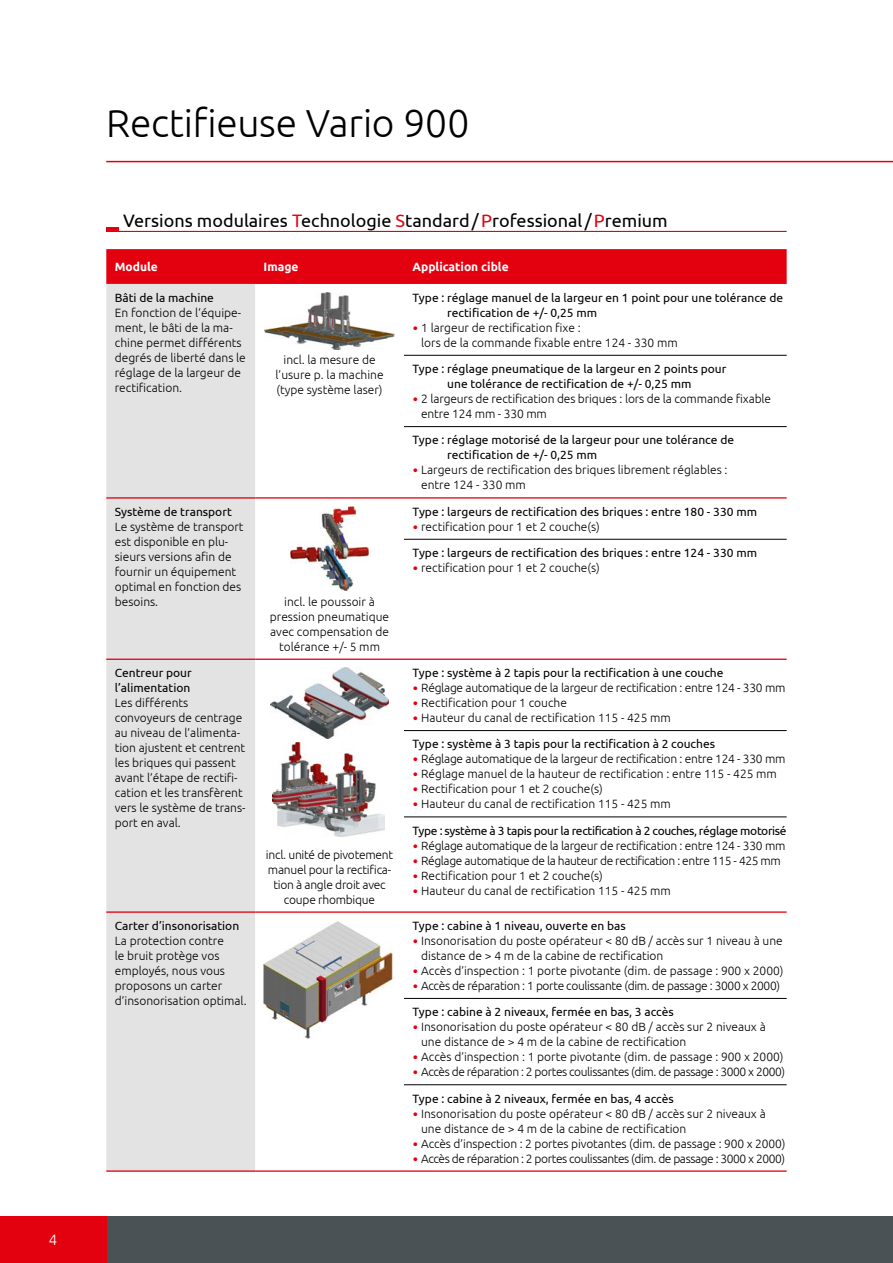
<style>
.page{position:relative;width:893px;height:1263px;background:#fff}
.page>*{position:absolute;margin:0;border:0;box-sizing:border-box;transform-origin:0 0}
.t1{font:300 39px "Ubuntu";letter-spacing:-.005em;color:#000}
.t2{font:18px "Ubuntu";color:#000}
.t3{font:300 15px "Ubuntu";color:#fff}
.t4{font:300 12px/15px "Ubuntu";color:#000}
.t5{font:12px/15px "Ubuntu";color:#000}
.t6{font:300 12px/15px "Ubuntu";letter-spacing:-.02em;color:#000;text-align:center}
.t7{font:300 12px/26.2px "Ubuntu";letter-spacing:-.035em;color:#000}
.t8{font:300 12px/26.2px "Ubuntu";letter-spacing:-.03em;color:#000}
.t9{font:12px/26.2px "Ubuntu";letter-spacing:-.03em;color:#000}
.t10{font:700 12px "Ubuntu";color:#fff}
.s1{color:#e3000f}
.s2{font-family:"Calibri";font-weight:400;color:#e3000f}
.s3{font-family:"Calibri";color:#e3000f}
.s4{font-weight:300}
.s5{font-weight:400}
</style>
<div class="page">
<div style="left:106px;top:1217px;width:787px;height:46px;background:#4b5255"></div>
<div style="left:0;top:1217px;width:106px;height:46px;background:#e3000f"></div>
<hr style="left:106px;top:161px;width:787px;height:1px;background:#e3000f">
<hr style="left:106px;top:231px;width:681px;height:1px;background:#e3000f">
<hr style="left:106px;top:227px;width:13px;height:4px;background:#e3000f">
<div style="left:106px;top:249px;width:681px;height:35px;background:#e3000f"></div>
<div style="left:106px;top:284px;width:149px;height:886px;background:#e3e3e3"></div>
<hr style="left:404px;top:355px;width:383px;height:1px;background:#000">
<hr style="left:404px;top:730px;width:383px;height:1px;background:#000">
<hr style="left:404px;top:998px;width:383px;height:1px;background:#000">
<hr style="left:404px;top:426px;width:383px;height:1px;background:#000">
<hr style="left:404px;top:539px;width:383px;height:1px;background:#000">
<hr style="left:404px;top:816px;width:383px;height:1px;background:#000">
<hr style="left:404px;top:1084px;width:383px;height:1px;background:#000">
<hr style="left:106px;top:497px;width:149px;height:2px;background:#e3000f">
<hr style="left:255px;top:497px;width:149px;height:2px;background:#e3000f">
<hr style="left:106px;top:659px;width:149px;height:1px;background:#e3000f">
<hr style="left:255px;top:659px;width:149px;height:1px;background:#e3000f">
<hr style="left:106px;top:911px;width:149px;height:2px;background:#e3000f">
<hr style="left:255px;top:911px;width:149px;height:2px;background:#e3000f">
<hr style="left:404px;top:497px;width:383px;height:2px;background:#e3000f">
<hr style="left:404px;top:659px;width:383px;height:1px;background:#e3000f">
<hr style="left:404px;top:911px;width:383px;height:2px;background:#e3000f">
<hr style="left:106px;top:1170px;width:149px;height:2px;background:#e3000f">
<hr style="left:255px;top:1170px;width:149px;height:2px;background:#e3000f">
<hr style="left:404px;top:1170px;width:383px;height:2px;background:#e3000f">
<img style="left:264px;top:292px;width:131px;height:57px">
<img style="left:290px;top:506px;width:79px;height:85px">
<img style="left:270px;top:668px;width:119px;height:70px">
<img style="left:264px;top:921px;width:130px;height:117px">
<img style="left:273px;top:743px;width:112px;height:93px">
<p class="t3" style="left:49px;top:1230px;width:10px">4</p>
<h1 class="t1" style="left:106px;top:99px;width:365px">Rectifieuse Vario 900</h1>
<h2 class="t2" style="left:123px;top:209px;width:546px">Versions modulaires <span class="s1">T</span>echnologie <span class="s1">S</span>tandard/<span class="s1">P</span>rofessional/<span class="s1">P</span>remium</h2>
<p class="t10" style="left:115px;top:260px;width:45px">Module</p>
<p class="t10" style="left:264px;top:260px;width:36px">Image</p>
<p class="t10" style="left:412px;top:260px;width:98px">Application cible</p>
<p class="t5" style="left:115px;top:290px;width:101px">Bâti de la machine</p>
<p class="t4" style="left:115px;top:305px;width:133px">En fonction de l‘équipe&shy;ment, le bâti de la ma&shy;chine permet différents degrés de liberté dans le réglage de la largeur de rectification.</p>
<p class="t5" style="left:447px;top:290px;width:337px;text-indent:-35px">Type : réglage manuel de la largeur en 1 point pour une tolérance de rectification de +/- 0,25 mm</p>
<p class="t4" style="left:421px;top:320px;width:258px;text-indent:-9px"><span class="s2">•</span> 1 largeur de rectification fixe :<br>lors de la commande fixable entre 124 - 330 mm</p>
<p class="t5" style="left:412px;top:361px;width:315px;text-align:center">Type : réglage pneumatique de la largeur en 2 points pour une tolérance de rectification de +/- 0,25 mm</p>
<p class="t4" style="left:421px;top:391px;width:351px;text-indent:-9px"><span class="s2">•</span> 2 largeurs de rectification des briques : lors de la commande fixable entre 124 mm - 330 mm</p>
<p class="t5" style="left:447px;top:432px;width:288px;text-indent:-35px">Type : réglage motorisé de la largeur pour une tolérance de rectification de +/- 0,25 mm</p>
<p class="t4" style="left:421px;top:462px;width:308px;text-indent:-9px"><span class="s2">•</span> Largeurs de rectification des briques librement réglables : entre 124 - 330 mm</p>
<p class="t4" style="left:276px;top:352px;width:110px;text-align:center">incl. la mesure de l’usure p. la machine (type système laser)</p>
<p class="t5" style="left:115px;top:504px;width:119px">Système de transport</p>
<p class="t4" style="left:115px;top:519px;width:130px">Le système de transport est disponible en plu&shy;sieurs versions afin de fournir un équipement optimal en fonction des besoins.</p>
<p class="t5" style="left:115px;top:665px;width:78px">Centreur pour l’alimentation</p>
<p class="t4" style="left:115px;top:695px;width:132px">Les différents convoyeurs de centrage au niveau de l’alimenta&shy;tion ajustent et centrent les briques qui passent avant l’étape de rectifi&shy;cation et les transfèrent vers le système de trans&shy;port en aval.</p>
<p class="t5" style="left:115px;top:918px;width:126px">Carter d’insonorisation</p>
<p class="t4" style="left:115px;top:933px;width:133px">La protection contre<br>le bruit protège vos employés, nous vous proposons un carter d’insonorisation optimal.</p>
<p class="t4" style="left:270px;top:594px;width:121px;text-align:center">incl. le poussoir à pression pneumatique avec compensation de tolérance +/- 5 mm</p>
<p class="t6" style="left:266px;top:846px;width:129px">incl. unité de pivotement manuel pour la rectifica&shy;tion à angle droit avec coupe rhombique</p>
<p class="t5" style="left:412px;top:504px;width:346px">Type : largeurs de rectification des briques : entre 180 - 330 mm</p>
<p class="t5" style="left:412px;top:513px;width:346px;line-height:26.2px"><span class="s3">•</span> <span class="s4">rectification pour 1 et 2 couche(s)<br></span>Type : largeurs de rectification des briques : entre 124 - 330 mm</p>
<p class="t4" style="left:412px;top:560px;width:189px"><span class="s2">•</span> rectification pour 1 et 2 couche(s)</p>
<p class="t5" style="left:412px;top:665px;width:312px">Type : système à 2 tapis pour la rectification à une couche</p>
<p class="t6" style="left:412px;top:680px;width:374px"><span class="s2">•</span> Réglage automatique de la largeur de rectification : entre 124 - 330 mm</p>
<p class="t4" style="left:412px;top:695px;width:156px"><span class="s2">•</span> Rectification pour 1 couche</p>
<p class="t5" style="left:412px;top:704px;width:304px;line-height:26.2px"><span class="s3">•</span> <span class="s4">Hauteur du canal de rectification 115 - 425 mm<br></span>Type : système à 3 tapis pour la rectification à 2 couches</p>
<p class="t6" style="left:412px;top:751px;width:374px"><span class="s2">•</span> Réglage automatique de la largeur de rectification : entre 124 - 330 mm</p>
<p class="t4" style="left:412px;top:766px;width:366px"><span class="s2">•</span> Réglage manuel de la hauteur de rectification : entre 115 - 425 mm</p>
<p class="t4" style="left:412px;top:781px;width:192px"><span class="s2">•</span> Rectification pour 1 et 2 couche(s)</p>
<p class="t9" style="left:412px;top:791px;width:376px"><span class="s3">•</span> <span class="s4">Hauteur du canal de rectification 115 - 425 mm<br></span>Type : système à 3 tapis pour la rectification à 2 couches, réglage motorisé</p>
<p class="t6" style="left:412px;top:838px;width:374px"><span class="s2">•</span> Réglage automatique de la largeur de rectification : entre 124 - 330 mm</p>
<p class="t8" style="left:412px;top:847px;width:370px"><span class="s2">•</span> Réglage automatique de la hauteur de rectification : entre 115 - 425 mm</p>
<p class="t4" style="left:412px;top:868px;width:192px"><span class="s2">•</span> Rectification pour 1 et 2 couche(s)</p>
<p class="t4" style="left:412px;top:883px;width:260px"><span class="s2">•</span> Hauteur du canal de rectification 115 - 425 mm</p>
<p class="t5" style="left:412px;top:918px;width:215px">Type : cabine à 1 niveau, ouverte en bas</p>
<p class="t4" style="left:421px;top:933px;width:363px;text-indent:-9px"><span class="s2">•</span> Insonorisation du poste opérateur &lt; 80 dB / accès sur 1 niveau à une distance de &gt; 4 m de la cabine de rectification</p>
<p class="t4" style="left:412px;top:963px;width:373px"><span class="s2">•</span> Accès d’inspection : 1 porte pivotante (dim. de passage : 900 x 2000)</p>
<p class="t8" style="left:412px;top:972px;width:369px"><span class="s2">•</span> Accès de réparation : 1 porte coulissante (dim. de passage : 3000 x 2000)<br><span class="s5">Type : cabine à 2 niveaux, fermée en bas, 3 accès</span></p>
<p class="t4" style="left:421px;top:1019px;width:346px;text-indent:-9px"><span class="s2">•</span> Insonorisation du poste opérateur &lt; 80 dB / accès sur 2 niveaux à une distance de &gt; 4 m de la cabine de rectification</p>
<p class="t4" style="left:412px;top:1049px;width:373px"><span class="s2">•</span> Accès d’inspection : 1 porte pivotante (dim. de passage : 900 x 2000)</p>
<p class="t7" style="left:412px;top:1058px;width:374px"><span class="s2">•</span> Accès de réparation : 2 portes coulissantes (dim. de passage : 3000 x 2000)<br><span class="s5">Type : cabine à 2 niveaux, fermée en bas, 4 accès</span></p>
<p class="t4" style="left:421px;top:1105px;width:346px;text-indent:-9px"><span class="s2">•</span> Insonorisation du poste opérateur &lt; 80 dB / accès sur 2 niveaux à une distance de &gt; 4 m de la cabine de rectification</p>
<p class="t4" style="left:412px;top:1135px;width:374px"><span class="s2">•</span> Accès d’inspection : 2 portes pivotantes (dim. de passage : 900 x 2000)</p>
<p class="t7" style="left:412px;top:1145px;width:374px"><span class="s2">•</span> Accès de réparation : 2 portes coulissantes (dim. de passage : 3000 x 2000)</p>
</div>
